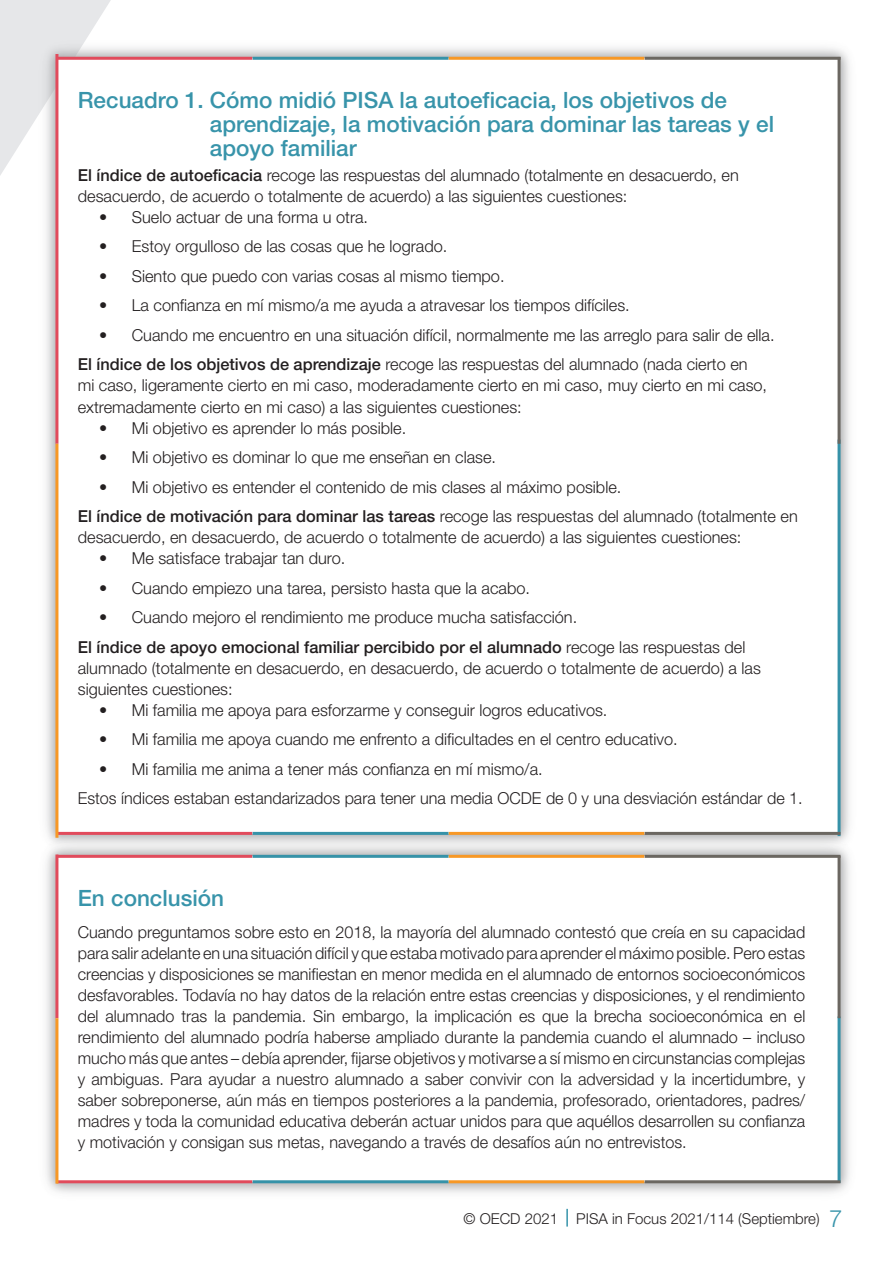
<style>
.page{position:relative;width:893px;height:1263px;background:#fff}
.page>*{position:absolute;margin:0;border:0;box-sizing:border-box;transform-origin:0 0}
.Figure_title{font:500 22.5px/24px "Helvetica Neue LT Std";color:#3894aa}
.Bottom_line_title{font:500 22.5px "Helvetica Neue LT Std";color:#3894aa}
.txt{font:300 16.5px/21px "Helvetica Neue LT Std";color:#231f20}
.bottom_line_txt{font:300 16.5px/21px "Helvetica Neue LT Std";color:#231f20;text-align:justify}
.t1{font:300 15px "Helvetica Neue LT Std";color:#231f20}
.s1{font-weight:500}
.s2{font-size:24px;color:#3894aa}
</style>
<div class="page">
<svg style="left:0;top:0;width:111px;height:175px"></svg>
<svg style="left:566px;top:1209px;width:2px;height:17px"></svg>
<div style="left:41px;top:43px;width:813px;height:806px;background:#cfd0d2;opacity:.75"></div>
<div style="left:56px;top:58px;width:782px;height:775px;background:#fff"></div>
<hr style="left:837px;top:440px;width:3px;height:396px;background:#3692a8">
<hr style="left:837px;top:57px;width:3px;height:387px;background:#6b6761">
<hr style="left:56px;top:832px;width:196px;height:3px;background:#e14b5c">
<hr style="left:449px;top:832px;width:195px;height:3px;background:#f79826">
<hr style="left:253px;top:832px;width:195px;height:3px;background:#3692a8">
<hr style="left:645px;top:832px;width:195px;height:3px;background:#6b6761">
<hr style="left:56px;top:57px;width:196px;height:3px;background:#e14b5c">
<hr style="left:449px;top:57px;width:195px;height:3px;background:#f79826">
<hr style="left:253px;top:57px;width:195px;height:3px;background:#3692a8">
<hr style="left:645px;top:57px;width:195px;height:3px;background:#6b6761">
<hr style="left:55px;top:54px;width:3px;height:390px;background:#e14b5c">
<hr style="left:55px;top:444px;width:3px;height:394px;background:#f79826">
<div style="left:36px;top:836px;width:823px;height:366px;background:#6c6d70;opacity:.75"></div>
<div style="left:41px;top:841px;width:813px;height:356px;background:#cfd0d2;opacity:.75"></div>
<div style="left:56px;top:856px;width:782px;height:326px;background:#fff"></div>
<hr style="left:837px;top:1016px;width:3px;height:167px;background:#3692a8">
<hr style="left:837px;top:856px;width:3px;height:162px;background:#6b6761">
<hr style="left:56px;top:1180px;width:196px;height:3px;background:#e14b5c">
<hr style="left:449px;top:1180px;width:195px;height:3px;background:#f79826">
<hr style="left:253px;top:1180px;width:195px;height:3px;background:#3692a8">
<hr style="left:645px;top:1180px;width:195px;height:3px;background:#6b6761">
<hr style="left:56px;top:855px;width:196px;height:3px;background:#e14b5c">
<hr style="left:449px;top:855px;width:195px;height:3px;background:#f79826">
<hr style="left:253px;top:855px;width:195px;height:3px;background:#3692a8">
<hr style="left:645px;top:855px;width:195px;height:3px;background:#6b6761">
<hr style="left:55px;top:854px;width:3px;height:164px;background:#e14b5c">
<hr style="left:55px;top:1018px;width:3px;height:165px;background:#f79826">
<p class="Figure_title" style="left:210px;top:87px;width:566px;text-indent:-132px">Recuadro 1. Cómo midió PISA la autoeficacia, los objetivos de aprendizaje, la motivación para dominar las tareas y el apoyo familiar</p>
<p class="txt" style="left:78px;top:164px;width:662px"><span class="s1">El índice de autoeficacia</span> recoge las respuestas del alumnado (totalmente en desacuerdo, en desacuerdo, de acuerdo o totalmente de acuerdo) a las siguientes cuestiones:</p>
<p class="txt" style="left:99px;top:206px;width:271px">• Suelo actuar de una forma u otra.</p>
<p class="txt" style="left:99px;top:236px;width:350px">• Estoy orgulloso de las cosas que he logrado.</p>
<p class="txt" style="left:99px;top:265px;width:407px">• Siento que puedo con varias cosas al mismo tiempo.</p>
<p class="txt" style="left:99px;top:295px;width:532px">• La confianza en mí mismo/a me ayuda a atravesar los tiempos difíciles.</p>
<p class="txt" style="left:99px;top:324px;width:677px">• Cuando me encuentro en una situación difícil, normalmente me las arreglo para salir de ella.</p>
<p class="txt" style="left:78px;top:354px;width:691px"><span class="s1">El índice de los objetivos de aprendizaje</span> recoge las respuestas del alumnado (nada cierto en mi caso, ligeramente cierto en mi caso, moderadamente cierto en mi caso, muy cierto en mi caso, extremadamente cierto en mi caso) a las siguientes cuestiones:</p>
<p class="txt" style="left:99px;top:417px;width:309px">• Mi objetivo es aprender lo más posible.</p>
<p class="txt" style="left:99px;top:446px;width:399px">• Mi objetivo es dominar lo que me enseñan en clase.</p>
<p class="txt" style="left:99px;top:476px;width:524px">• Mi objetivo es entender el contenido de mis clases al máximo posible.</p>
<p class="txt" style="left:78px;top:505px;width:721px"><span class="s1">El índice de motivación para dominar las tareas</span> recoge las respuestas del alumnado (totalmente en desacuerdo, en desacuerdo, de acuerdo o totalmente de acuerdo) a las siguientes cuestiones:</p>
<p class="txt" style="left:99px;top:547px;width:248px">• Me satisface trabajar tan duro.</p>
<p class="txt" style="left:99px;top:577px;width:432px">• Cuando empiezo una tarea, persisto hasta que la acabo.</p>
<p class="txt" style="left:99px;top:606px;width:480px">• Cuando mejoro el rendimiento me produce mucha satisfacción.</p>
<p class="txt" style="left:78px;top:636px;width:685px"><span class="s1">El índice de apoyo emocional familiar percibido por el alumnado</span> recoge las respuestas del alumnado (totalmente en desacuerdo, en desacuerdo, de acuerdo o totalmente de acuerdo) a las siguientes cuestiones:</p>
<p class="txt" style="left:99px;top:699px;width:510px">• Mi familia me apoya para esforzarme y conseguir logros educativos.</p>
<p class="txt" style="left:99px;top:728px;width:580px">• Mi familia me apoya cuando me enfrento a dificultades en el centro educativo.</p>
<p class="txt" style="left:99px;top:758px;width:445px">• Mi familia me anima a tener más confianza en mí mismo/a.</p>
<p class="txt" style="left:78px;top:787px;width:726px">Estos índices estaban estandarizados para tener una media OCDE de 0 y una desviación estándar de 1.</p>
<p class="Bottom_line_title" style="left:78px;top:885px;width:148px">En conclusión</p>
<p class="bottom_line_txt" style="left:78px;top:921px;width:729px">Cuando preguntamos sobre esto en 2018, la mayoría del alumnado contestó que creía en su capacidad para salir adelante en una situación difícil y que estaba motivado para aprender el máximo posible. Pero estas creencias y disposiciones se manifiestan en menor medida en el alumnado de entornos socioeconómicos desfavorables. Todavía no hay datos de la relación entre estas creencias y disposiciones, y el rendimiento del alumnado tras la pandemia. Sin embargo, la implicación es que la brecha socioeconómica en el rendimiento del alumnado podría haberse ampliado durante la pandemia cuando el alumnado – incluso mucho más que antes – debía aprender, fijarse objetivos y motivarse a sí mismo en circunstancias complejas y ambiguas. Para ayudar a nuestro alumnado a saber convivir con la adversidad y la incertidumbre, y saber sobreponerse, aún más en tiempos posteriores a la pandemia, profesorado, orientadores, padres/ madres y toda la comunidad educativa deberán actuar unidos para que aquéllos desarrollen su confianza y motivación y consigan sus metas, navegando a través de desafíos aún no entrevistos.</p>
<p class="t1" style="left:463px;top:1210px;width:380px">© OECD 2021 PISA in Focus 2021/114 (Septiembre) <span class="s2">7</span></p>
</div>
